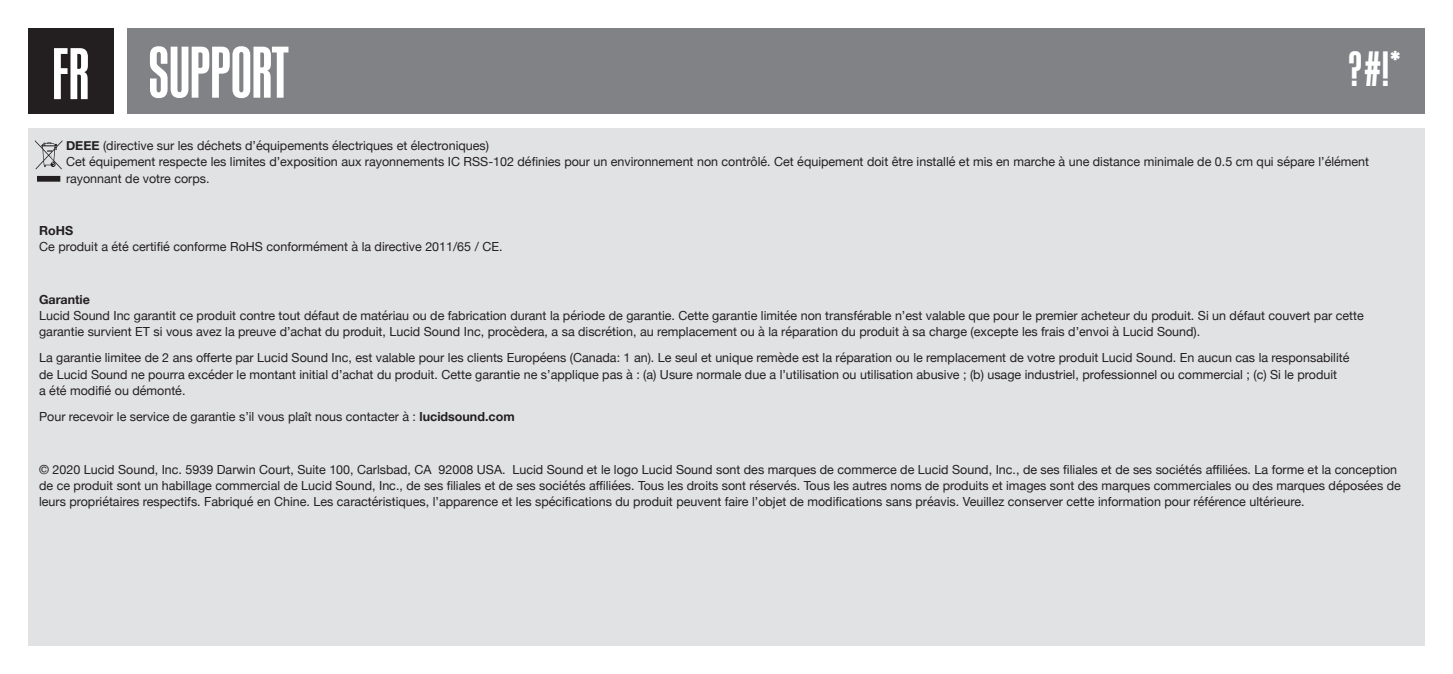
<style>
.page{position:relative;width:1453px;height:674px;background:#fff}
.page>*{position:absolute;margin:0;border:0;box-sizing:border-box;transform-origin:0 0}
.t1{font:500 70px "Kommissar X Cond";letter-spacing:.015em;color:#fff}
.t2{font:500 47.5px "Kommissar X Cond";color:#fff}
.t3{font:12.5px/16.2px "Helvetica Neue";color:#231f20}
.s1{font-weight:700}
</style>
<div class="page">
<div style="left:128px;top:28px;width:1296px;height:85px;background:#808285"></div>
<div style="left:28px;top:28px;width:85px;height:85px;background:#231f20"></div>
<div style="left:28px;top:128px;width:1396px;height:517px;background:#e1e2e4"></div>
<svg style="left:35px;top:140px;width:27px;height:41px"></svg>
<p class="t1" style="left:53px;top:28px;width:37px">FR</p>
<p class="t1" style="left:149px;top:27px;width:141px">SUPPORT</p>
<p class="t2" style="left:1349px;top:38px;width:53px">?#!*</p>
<p class="t3" style="left:66px;top:138px;width:1304px"><span class="s1">DEEE</span> (directive sur les déchets d’équipements électriques et électroniques)<br>Cet équipement respecte les limites d’exposition aux rayonnements IC RSS-102 définies pour un environnement non contrôlé. Cet équipement doit être installé et mis en marche à une distance minimale de 0.5 cm qui sépare l’élément rayonnant de votre corps.</p>
<p class="t3" style="left:39px;top:223px;width:465px"><span class="s1">RoHS<br></span>Ce produit a été certifié conforme RoHS conformément à la directive 2011/65 / CE.</p>
<p class="t3" style="left:39px;top:291px;width:1326px"><span class="s1">Garantie<br></span>Lucid Sound Inc garantit ce produit contre tout défaut de matériau ou de fabrication durant la période de garantie. Cette garantie limitée non transférable n’est valable que pour le premier acheteur du produit. Si un défaut couvert par cette garantie survient ET si vous avez la preuve d’achat du produit, Lucid Sound Inc, procèdera, a sa discrétion, au remplacement ou à la réparation du produit à sa charge (excepte les frais d’envoi à Lucid Sound).</p>
<p class="t3" style="left:39px;top:350px;width:1312px">La garantie limitee de 2 ans offerte par Lucid Sound Inc, est valable pour les clients Européens (Canada: 1 an). Le seul et unique remède est la réparation ou le remplacement de votre produit Lucid Sound. En aucun cas la responsabilité de Lucid Sound ne pourra excéder le montant initial d’achat du produit. Cette garantie ne s’applique pas à : (a) Usure normale due a l’utilisation ou utilisation abusive ; (b) usage industriel, professionnel ou commercial ; (c) Si le produit<br>a été modifié ou démonté.</p>
<p class="t3" style="left:39px;top:409px;width:477px">Pour recevoir le service de garantie s’il vous plaît nous contacter à : <span class="s1">lucidsound.com</span></p>
<p class="t3" style="left:39px;top:461px;width:1363px">© 2020 Lucid Sound, Inc. 5939 Darwin Court, Suite 100, Carlsbad, CA 92008 USA. Lucid Sound et le logo Lucid Sound sont des marques de commerce de Lucid Sound, Inc., de ses filiales et de ses sociétés affiliées. La forme et la conception de ce produit sont un habillage commercial de Lucid Sound, Inc., de ses filiales et de ses sociétés affiliées. Tous les droits sont réservés. Tous les autres noms de produits et images sont des marques commerciales ou des marques déposées de leurs propriétaires respectifs. Fabriqué en Chine. Les caractéristiques, l’apparence et les spécifications du produit peuvent faire l’objet de modifications sans préavis. Veuillez conserver cette information pour référence ultérieure.</p>
</div>
